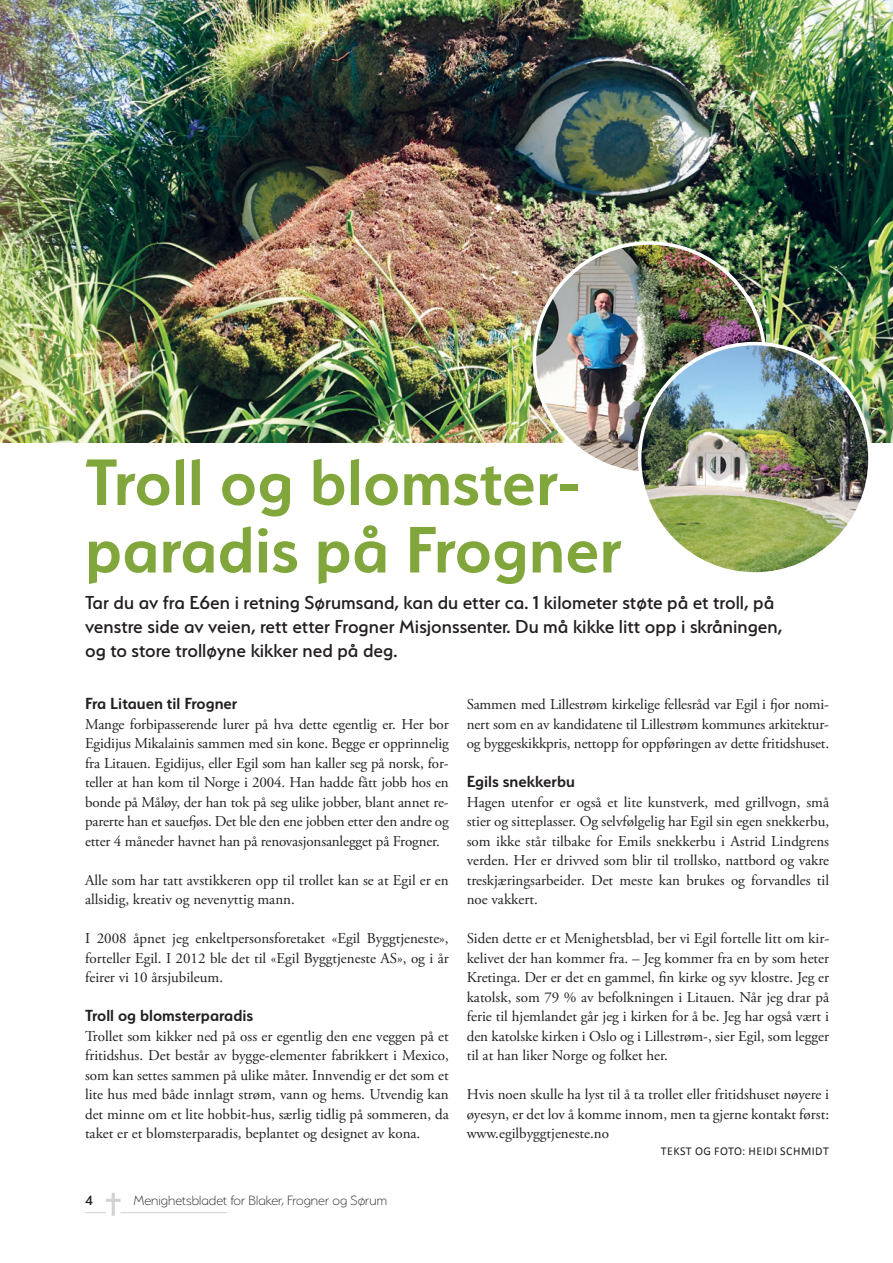
<style>
.page{position:relative;width:893px;height:1263px;background:#fff}
.page>*{position:absolute;margin:0;border:0;box-sizing:border-box;transform-origin:0 0}
.t1{font:600 73.5px/67.5px "Serenity";color:#81a63b}
.t2{font:500 21px/24px "Serenity";color:#231f20}
.t3{font:600 18px "Serenity";color:#231f20}
.t4{font:15px/19.5px "Adobe Garamond Pro";color:#231f20;text-align:justify}
.t5{font:200 15px "Serenity";color:#231f20}
.t6{font:500 15px "Serenity";color:#231f20}
.t7{font:12px "Calibri";letter-spacing:.04em;color:#231f20}
</style>
<div class="page">
<hr style="left:120px;top:1212px;width:107px;height:1px;background:#d1d2d4">
<svg style="left:85px;top:1193px;width:35px;height:23px"></svg>
<img style="left:0;top:0;width:893px;height:442px">
<img style="left:534px;top:243px;width:231px;height:230px;border-radius:115px">
<img style="left:640px;top:344px;width:230px;height:230px;border-radius:115px">
<h1 class="t1" style="left:85px;top:448px;width:538px">Troll og blomster&shy;paradis på Frogner</h1>
<h2 class="t2" style="left:85px;top:591px;width:699px">Tar du av fra E6en i retning Sørumsand, kan du etter ca. 1 kilometer støte på et troll, på venstre side av veien, rett etter Frogner Misjonssenter. Du må kikke litt opp i skråningen, og to store trolløyne kikker ned på deg.</h2>
<p class="t3" style="left:85px;top:694px;width:154px">Fra Litauen til Frogner</p>
<p class="t4" style="left:85px;top:715px;width:365px">Mange forbipasserende lurer på hva dette egentlig er. Her bor Egidijus Mikalainis sammen med sin kone. Begge er opprinnelig fra Litauen. Egidijus, eller Egil som han kaller seg på norsk, for&shy;teller at han kom til Norge i 2004. Han hadde fått jobb hos en bonde på Måløy, der han tok på seg ulike jobber, blant annet re&shy;parerte han et sauefjøs. Det ble den ene jobben etter den andre og etter 4 måneder havnet han på renovasjonsanlegget på Frogner.</p>
<p class="t4" style="left:85px;top:871px;width:365px">Alle som har tatt avstikkeren opp til trollet kan se at Egil er en allsidig, kreativ og nevenyttig mann.</p>
<p class="t4" style="left:85px;top:929px;width:365px">I 2008 åpnet jeg enkeltpersonsforetaket «Egil Byggtjeneste», forteller Egil. I 2012 ble det til «Egil Byggtjeneste AS», og i år feirer vi 10 årsjubileum.</p>
<p class="t3" style="left:85px;top:1006px;width:170px">Troll og blomsterparadis</p>
<p class="t4" style="left:85px;top:1027px;width:365px">Trollet som kikker ned på oss er egentlig den ene veggen på et fritidshus. Det består av bygge-elementer fabrikkert i Mexico, som kan settes sammen på ulike måter. Innvendig er det som et lite hus med både innlagt strøm, vann og hems. Utvendig kan det minne om et lite hobbit-hus, særlig tidlig på sommeren, da taket er et blomsterparadis, beplantet og designet av kona.</p>
<p class="t4" style="left:467px;top:695px;width:364px">Sammen med Lillestrøm kirkelige fellesråd var Egil i fjor nomi&shy;nert som en av kandidatene til Lillestrøm kommunes arkitektur&shy;og byggeskikkpris, nettopp for oppføringen av dette fritidshuset.</p>
<p class="t3" style="left:467px;top:772px;width:110px">Egils snekkerbu</p>
<p class="t4" style="left:467px;top:793px;width:364px">Hagen utenfor er også et lite kunstverk, med grillvogn, små stier og sitteplasser. Og selvfølgelig har Egil sin egen snekkerbu, som ikke står tilbake for Emils snekkerbu i Astrid Lindgrens verden. Her er drivved som blir til trollsko, nattbord og vakre treskjæringsarbeider. Det meste kan brukes og forvandles til noe vakkert.</p>
<p class="t4" style="left:467px;top:929px;width:364px">Siden dette er et Menighetsblad, ber vi Egil fortelle litt om kir&shy;kelivet der han kommer fra. – Jeg kommer fra en by som heter Kretinga. Der er det en gammel, fin kirke og syv klostre. Jeg er katolsk, som 79 % av befolkningen i Litauen. Når jeg drar på ferie til hjemlandet går jeg i kirken for å be. Jeg har også vært i den katolske kirken i Oslo og i Lillestrøm-, sier Egil, som legger til at han liker Norge og folket her.</p>
<p class="t4" style="left:467px;top:1085px;width:364px">Hvis noen skulle ha lyst til å ta trollet eller fritidshuset nøyere i øyesyn, er det lov å komme innom, men ta gjerne kontakt først: www.egilbyggtjeneste.no</p>
<p class="t7" style="left:661px;top:1142px;width:170px">TEKST OG FOTO: HEIDI SCHMIDT</p>
<p class="t6" style="left:85px;top:1192px;width:9px">4</p>
<p class="t5" style="left:133px;top:1193px;width:255px">Menighetsbladet for Blaker, Frogner og Sørum</p>
</div>
